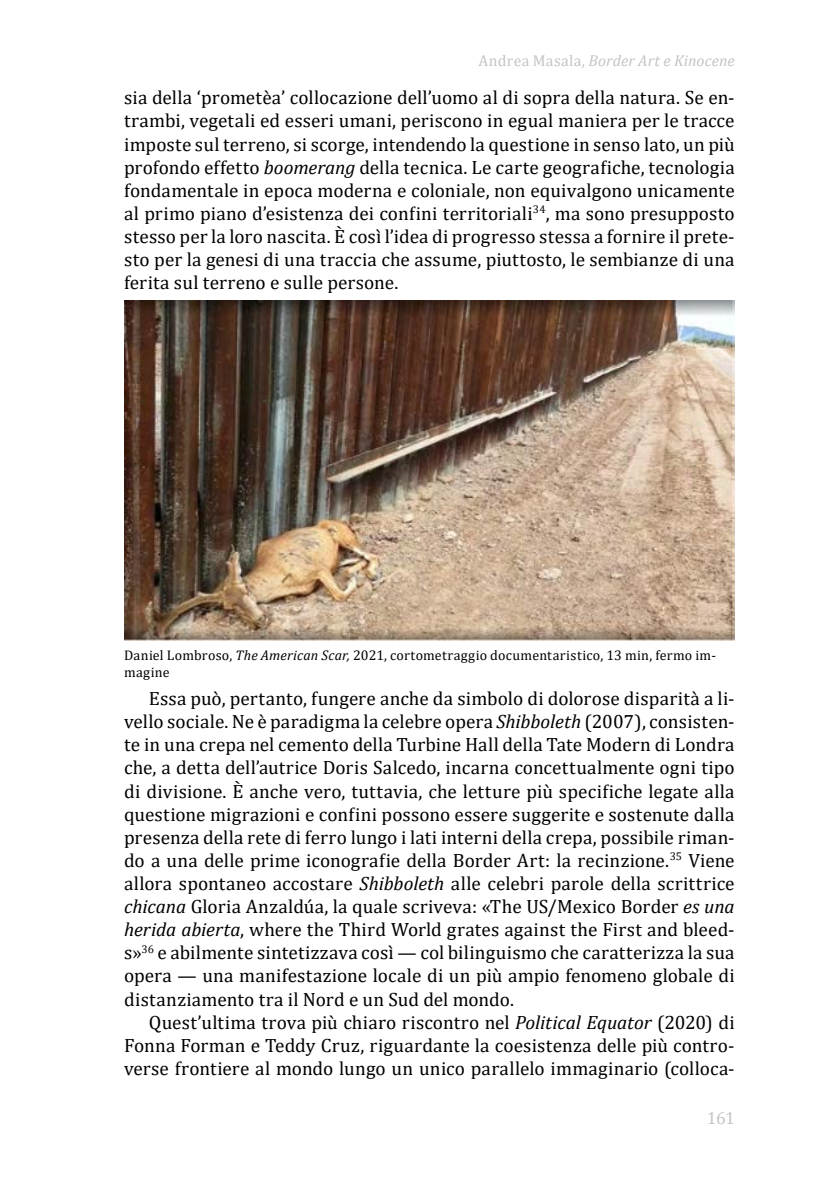
<style>
.page{position:relative;width:834px;height:1191px;background:#fff}
.page>*{position:absolute;margin:0;border:0;box-sizing:border-box;transform-origin:0 0}
.t1{font:19.25px/23.1px "Cambria";letter-spacing:.005em;color:#000;text-align:justify}
.t2{font:17.5px "Cambria";color:#c4c4c4}
.t3{font:italic 15.75px "Cambria";letter-spacing:.005em;color:#c4c4c4}
.t4{font:14px/16.8px "Cambria";letter-spacing:.02em;color:#000}
.s1{font-style:normal}
.s2{font-style:italic}
</style>
<div class="page">
<img style="left:124px;top:300px;width:610px;height:341px">
<p class="t3" style="left:478px;top:49px;width:258px"><span class="s1">Andrea Masala,</span> Border Art e Kinocene</p>
<p class="t1" style="left:124px;top:86px;width:612px">sia della ‘prometèa’ collocazione dell’uomo al di sopra della natura. Se en&shy;trambi, vegetali ed esseri umani, periscono in egual maniera per le tracce imposte sul terreno, si scorge, intendendo la questione in senso lato, un più profondo effetto <span class="s2">boomerang</span> della tecnica. Le carte geografiche, tecnologia fondamentale in epoca moderna e coloniale, non equivalgono unicamente al primo piano d’esistenza dei confini territoriali<sup>34</sup>, ma sono presupposto stesso per la loro nascita. È così l’idea di progresso stessa a fornire il prete&shy;sto per la genesi di una traccia che assume, piuttosto, le sembianze di una ferita sul terreno e sulle persone.</p>
<p class="t4" style="left:124px;top:646px;width:593px">Daniel Lombroso, <span class="s2">The American Scar,</span> 2021, cortometraggio documentaristico, 13 min, fermo im&shy;magine</p>
<p class="t1" style="left:124px;top:687px;width:612px;text-indent:25px">Essa può, pertanto, fungere anche da simbolo di dolorose disparità a li&shy;vello sociale. Ne è paradigma la celebre opera <span class="s2">Shibboleth</span> (2007), consisten&shy;te in una crepa nel cemento della Turbine Hall della Tate Modern di Londra che, a detta dell’autrice Doris Salcedo, incarna concettualmente ogni tipo di divisione. È anche vero, tuttavia, che letture più specifiche legate alla questione migrazioni e confini possono essere suggerite e sostenute dalla presenza della rete di ferro lungo i lati interni della crepa, possibile riman&shy;do a una delle prime iconografie della Border Art: la recinzione.<sup>35</sup> Viene allora spontaneo accostare <span class="s2">Shibboleth</span> alle celebri parole della scrittrice <span class="s2">chicana</span> Gloria Anzaldúa, la quale scriveva: «The US/Mexico Border <span class="s2">es una herida abierta</span>, where the Third World grates against the First and bleed&shy;s»<sup>36</sup> e abilmente sintetizzava così — col bilinguismo che caratterizza la sua opera — una manifestazione locale di un più ampio fenomeno globale di distanziamento tra il Nord e un Sud del mondo.</p>
<p class="t1" style="left:124px;top:1010px;width:612px;text-indent:25px">Quest’ultima trova più chiaro riscontro nel <span class="s2">Political Equator</span> (2020) di Fonna Forman e Teddy Cruz, riguardante la coesistenza delle più contro&shy;verse frontiere al mondo lungo un unico parallelo immaginario (colloca-</p>
<p class="t2" style="left:706px;top:1107px;width:29px">161</p>
</div>
